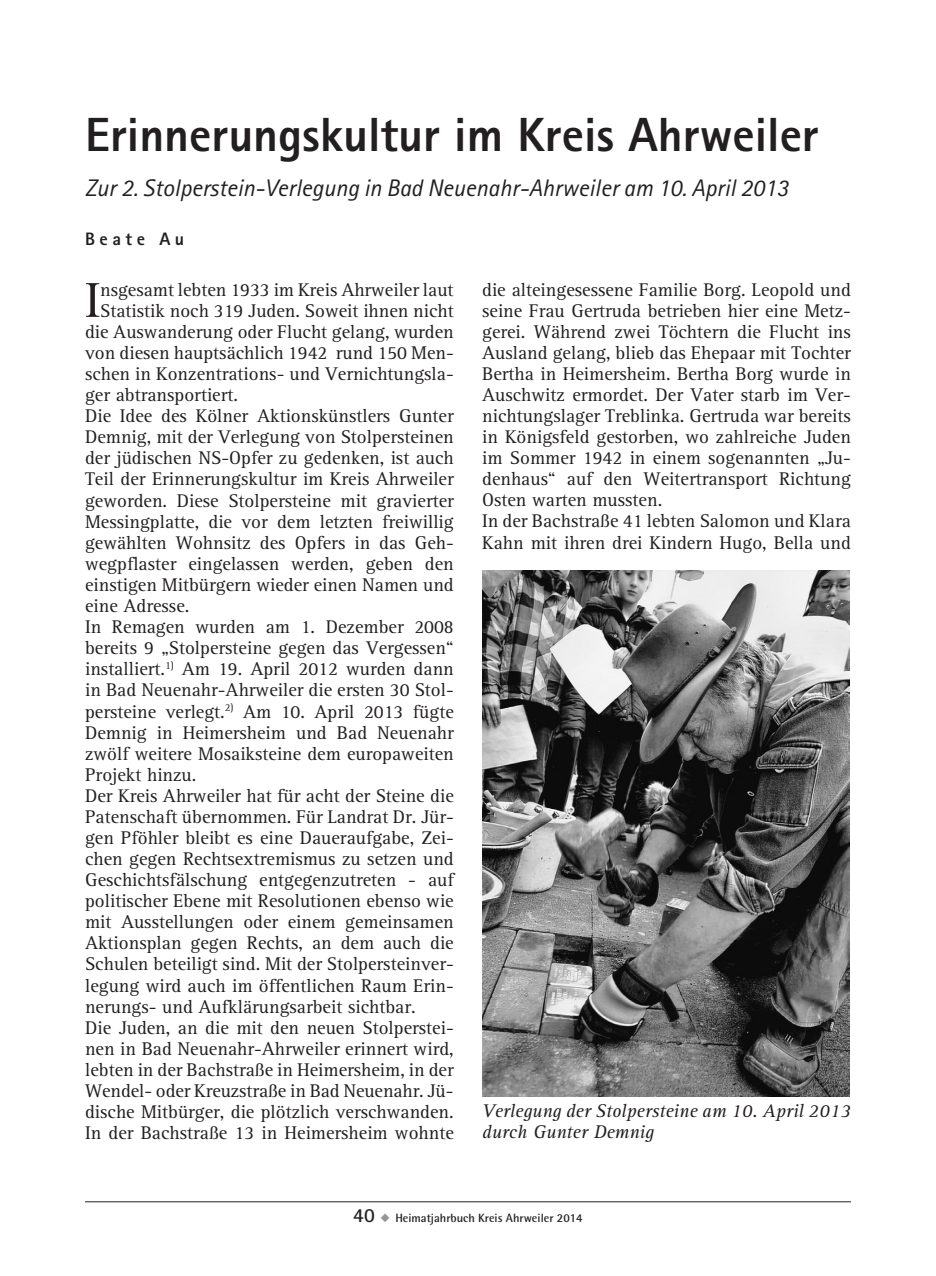
<style>
.page{position:relative;width:936px;height:1276px;background:#fff}
.page>*{position:absolute;margin:0;border:0;box-sizing:border-box;transform-origin:0 0}
.t1{font:50.6px "AT Rotis Serif";color:#231f20}
.t2{font:800 48px "Rotis Sans Serif";color:#231f20}
.t3{font:italic 24px "Rotis Sans Serif";color:#231f20}
.t4{font:19px/21px "AT Rotis Serif";color:#231f20}
.t5{font:italic 19px/21px "AT Rotis Serif";color:#231f20}
.t6{font:800 18px "Rotis Sans Serif";letter-spacing:.25em;color:#231f20}
.t7{font:700 12px "Rotis Semi Sans";color:#231f20}
.s1{font-family:"Rotis Sans Serif";font-size:20px}
.s2{color:#939598}
</style>
<div class="page">
<hr style="left:85px;top:1201px;width:765px;height:1px;background:#231f20">
<img style="left:482px;top:570px;width:367px;height:526px">
<h2 class="t2" style="left:85px;top:104px;width:735px">Erinnerungskultur im Kreis Ahrweiler</h2>
<p class="t3" style="left:85px;top:174px;width:705px">Zur 2. Stolperstein-Verlegung in Bad Neuenahr-Ahrweiler am 10. April 2013</p>
<p class="t6" style="left:85px;top:228px;width:101px">Beate Au</p>
<h1 class="t1" style="left:85px;top:271px;width:17px">I</h1>
<p class="t4" style="left:100px;top:279px;width:355px">nsgesamt lebten 1933 im Kreis Ahrweiler laut</p>
<p class="t4" style="left:482px;top:279px;width:370px">die alteingesessene Familie Borg. Leopold und seine Frau Gertruda betrieben hier eine Metz&shy;gerei. Während zwei Töchtern die Flucht ins Ausland gelang, blieb das Ehepaar mit Tochter Bertha in Heimersheim. Bertha Borg wurde in Auschwitz ermordet. Der Vater starb im Ver&shy;nichtungslager Treblinka. Gertruda war bereits in Königsfeld gestorben, wo zahlreiche Juden im Sommer 1942 in einem sogenannten „Ju&shy;denhaus“ auf den Weitertransport Richtung Osten warten mussten.<br>In der Bachstraße 41 lebten Salomon und Klara Kahn mit ihren drei Kindern Hugo, Bella und</p>
<p class="t4" style="left:100px;top:301px;width:355px">Statistik noch 319 Juden. Soweit ihnen nicht</p>
<p class="t4" style="left:85px;top:322px;width:370px">die Auswanderung oder Flucht gelang, wurden</p>
<p class="t4" style="left:85px;top:343px;width:370px">von diesen hauptsächlich 1942 rund 150 Men-</p>
<p class="t4" style="left:85px;top:364px;width:370px">schen in Konzentrations- und Vernichtungsla-</p>
<p class="t4" style="left:85px;top:385px;width:154px">ger abtransportiert.</p>
<p class="t4" style="left:85px;top:406px;width:370px">Die Idee des Kölner Aktionskünstlers Gunter</p>
<p class="t4" style="left:85px;top:427px;width:370px">Demnig, mit der Verlegung von Stolpersteinen</p>
<p class="t4" style="left:85px;top:448px;width:370px">der jüdischen NS-Opfer zu gedenken, ist auch</p>
<p class="t4" style="left:85px;top:469px;width:370px">Teil der Erinnerungskultur im Kreis Ahrweiler</p>
<p class="t4" style="left:85px;top:490px;width:370px">geworden. Diese Stolpersteine mit gravierter</p>
<p class="t4" style="left:85px;top:511px;width:370px">Messingplatte, die vor dem letzten freiwillig</p>
<p class="t4" style="left:85px;top:532px;width:370px">gewählten Wohnsitz des Opfers in das Geh-</p>
<p class="t4" style="left:85px;top:553px;width:370px">wegpflaster eingelassen werden, geben den</p>
<p class="t4" style="left:85px;top:574px;width:370px">einstigen Mitbürgern wieder einen Namen und</p>
<p class="t4" style="left:85px;top:596px;width:106px">eine Adresse.</p>
<p class="t4" style="left:85px;top:617px;width:370px">In Remagen wurden am 1. Dezember 2008</p>
<p class="t4" style="left:85px;top:638px;width:370px">bereits 9 „Stolpersteine gegen das Vergessen“</p>
<p class="t4" style="left:85px;top:659px;width:370px">installiert.<sup>1)</sup> Am 19. April 2012 wurden dann</p>
<p class="t4" style="left:85px;top:680px;width:370px">in Bad Neuenahr-Ahrweiler die ersten 30 Stol-</p>
<p class="t4" style="left:85px;top:701px;width:370px">persteine verlegt.<sup>2)</sup> Am 10. April 2013 fügte</p>
<p class="t4" style="left:85px;top:722px;width:370px">Demnig in Heimersheim und Bad Neuenahr</p>
<p class="t4" style="left:85px;top:743px;width:370px">zwölf weitere Mosaiksteine dem europaweiten</p>
<p class="t4" style="left:85px;top:764px;width:113px">Projekt hinzu.</p>
<p class="t4" style="left:85px;top:785px;width:370px">Der Kreis Ahrweiler hat für acht der Steine die</p>
<p class="t4" style="left:85px;top:806px;width:370px">Patenschaft übernommen. Für Landrat Dr. Jür-</p>
<p class="t4" style="left:85px;top:827px;width:370px">gen Pföhler bleibt es eine Daueraufgabe, Zei-</p>
<p class="t4" style="left:85px;top:849px;width:370px">chen gegen Rechtsextremismus zu setzen und</p>
<p class="t4" style="left:85px;top:870px;width:370px">Geschichtsfälschung entgegenzutreten - auf</p>
<p class="t4" style="left:85px;top:891px;width:370px">politischer Ebene mit Resolutionen ebenso wie</p>
<p class="t4" style="left:85px;top:912px;width:370px">mit Ausstellungen oder einem gemeinsamen</p>
<p class="t4" style="left:85px;top:933px;width:370px">Aktionsplan gegen Rechts, an dem auch die</p>
<p class="t4" style="left:85px;top:954px;width:370px">Schulen beteiligt sind. Mit der Stolpersteinver-</p>
<p class="t4" style="left:85px;top:975px;width:370px">legung wird auch im öffentlichen Raum Erin-</p>
<p class="t4" style="left:85px;top:996px;width:332px">nerungs- und Aufklärungsarbeit sichtbar.</p>
<p class="t4" style="left:85px;top:1017px;width:370px">Die Juden, an die mit den neuen Stolperstei-</p>
<p class="t4" style="left:85px;top:1038px;width:370px">nen in Bad Neuenahr-Ahrweiler erinnert wird,</p>
<p class="t4" style="left:85px;top:1059px;width:370px">lebten in der Bachstraße in Heimersheim, in der</p>
<p class="t4" style="left:85px;top:1080px;width:370px">Wendel- oder Kreuzstraße in Bad Neuenahr. Jü-</p>
<p class="t4" style="left:85px;top:1101px;width:370px">dische Mitbürger, die plötzlich verschwanden.</p>
<p class="t4" style="left:85px;top:1122px;width:370px">In der Bachstraße 13 in Heimersheim wohnte</p>
<p class="t5" style="left:482px;top:1101px;width:370px">Verlegung der Stolpersteine am 10. April 2013 durch Gunter Demnig</p>
<p class="t7" style="left:353px;top:1210px;width:231px"><span class="s1">40</span> <span class="s2">◆</span> Heimatjahrbuch Kreis Ahrweiler 2014</p>
</div>
